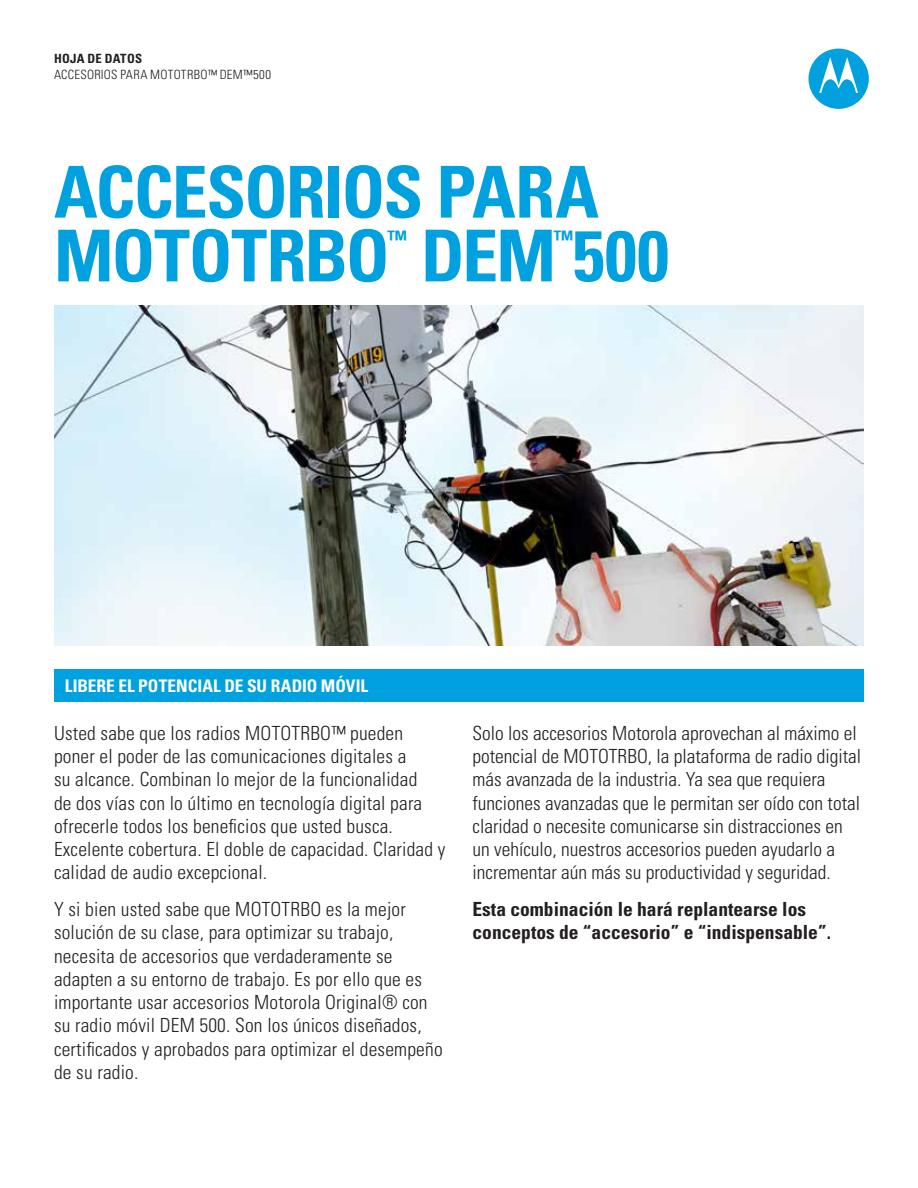
<style>
.page{position:relative;width:918px;height:1188px;background:#fff}
.page>*{position:absolute;margin:0;border:0;box-sizing:border-box;transform-origin:0 0}
.t1{font:700 condensed 71.55px/63.8px "Univers LT Std";letter-spacing:-.025em;color:#00a1de}
.t2{font:700 condensed 22.8px "Univers LT Std";color:#00a1de}
.t3{font:300 condensed 19.5px/23.2px "Univers LT Std";letter-spacing:.01em;color:#231f20}
.t4{font:700 condensed 19.5px/23.2px "Univers LT Std";color:#231f20}
.t5{font:700 condensed 17.4px "Univers LT Std";color:#fff}
.t6{font:300 condensed 12.75px "Univers LT Std";letter-spacing:.02em;color:#231f20}
.t7{font:700 condensed 12.75px "Univers LT Std";letter-spacing:.02em;color:#231f20}
</style>
<div class="page">
<img style="left:54px;top:305px;width:810px;height:341px">
<div style="left:809px;top:49px;width:60px;height:60px;background:#00a1de;border-radius:50%"></div>
<svg style="left:819px;top:57px;width:39px;height:36px"></svg>
<div style="left:54px;top:670px;width:810px;height:32px;background:#00a1de"></div>
<p class="t7" style="left:54px;top:51px;width:90px">HOJA DE DATOS</p>
<p class="t6" style="left:54px;top:66px;width:219px">ACCESORIOS PARA MOTOTRBO™ DEM™500</p>
<h1 class="t1" style="left:54px;top:160px;width:616px">ACCESORIOS PARA<br>MOTOTRBO DEM 500</h1>
<p class="t2" style="left:387px;top:225px;width:21px">™</p>
<p class="t2" style="left:554px;top:225px;width:21px">™</p>
<p class="t5" style="left:65px;top:675px;width:305px">LIBERE EL POTENCIAL DE SU RADIO MÓVIL</p>
<p class="t3" style="left:54px;top:721px;width:393px">Usted sabe que los radios MOTOTRBO™ pueden poner el poder de las comunicaciones digitales a<br>su alcance. Combinan lo mejor de la funcionalidad<br>de dos vías con lo último en tecnología digital para ofrecerle todos los beneficios que usted busca.<br>Excelente cobertura. El doble de capacidad. Claridad y calidad de audio excepcional.</p>
<p class="t3" style="left:54px;top:898px;width:390px">Y si bien usted sabe que MOTOTRBO es la mejor solución de su clase, para optimizar su trabajo, necesita de accesorios que verdaderamente se adapten a su entorno de trabajo. Es por ello que es importante usar accesorios Motorola Original® con su radio móvil DEM 500. Son los únicos diseñados, certificados y aprobados para optimizar el desempeño de su radio.</p>
<p class="t3" style="left:473px;top:721px;width:390px">Solo los accesorios Motorola aprovechan al máximo el potencial de MOTOTRBO, la plataforma de radio digital más avanzada de la industria. Ya sea que requiera funciones avanzadas que le permitan ser oído con total claridad o necesite comunicarse sin distracciones en un vehículo, nuestros accesorios pueden ayudarlo a incrementar aún más su productividad y seguridad.</p>
<p class="t4" style="left:473px;top:897px;width:360px">Esta combinación le hará replantearse los conceptos de “accesorio” e “indispensable”.</p>
</div>
